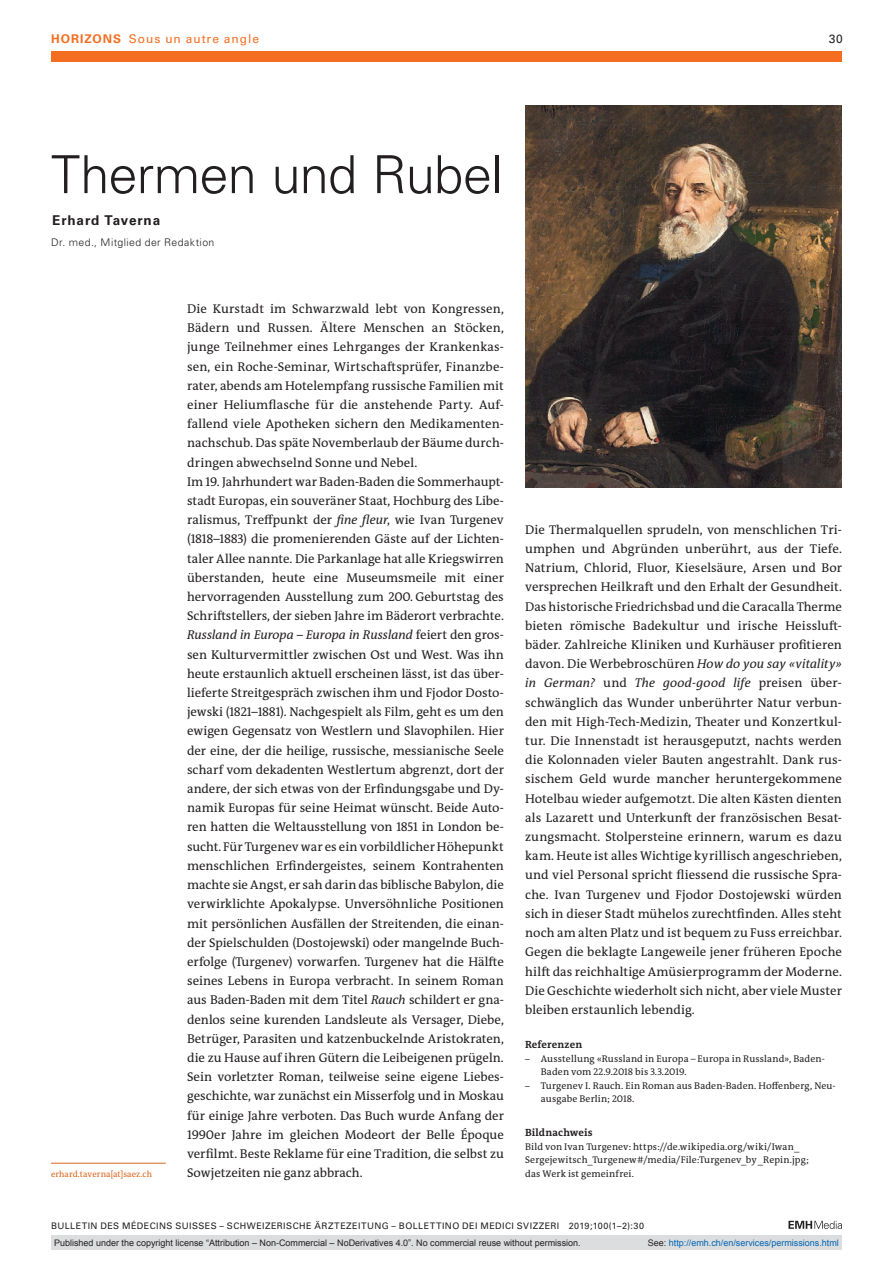
<style>
.page{position:relative;width:893px;height:1263px;background:#fff}
.page>*{position:absolute;margin:0;border:0;box-sizing:border-box;transform-origin:0 0}
.t1{font:300 52.5px "Univers LT Std";letter-spacing:-.02em;color:#231f20}
.t2{font:700 13.5px "Univers LT Std";letter-spacing:.065em;color:#231f20}
.t3{font:12.75px/19.2px "The Antiqua B W5 Plain";color:#231f20}
.t4{font:12px "Univers LT Std";letter-spacing:.08em;color:#f36e21}
.t5{font:12px "Univers LT Std";color:#231f20}
.t6{font:300 10.5px "Univers LT Std";letter-spacing:.04em;color:#231f20}
.t7{font:700 10.5px "The Antiqua B W7";letter-spacing:.015em;color:#231f20}
.t8{font:9.75px/13.5px "The Antiqua B W5 Plain";letter-spacing:.015em;color:#231f20}
.t9{font:9px "Arial";color:#231f20}
.t10{font:9px "Univers LT Std";letter-spacing:.05em;color:#231f20}
.t11{font:9px "Arial";color:#0166b3}
.t12{font:8.7px "The Antiqua B W5 Plain";letter-spacing:.01em;color:#dc641c}
.s1{font-weight:700}
.s2{font-style:italic}
.s3{font-size:9.3px}
.s4{color:#231f20}
</style>
<div class="page">
<svg style="left:788px;top:1221px;width:54px;height:8px"></svg>
<hr style="left:51px;top:1163px;width:115px;height:1px;background:#dc641c">
<img style="left:525px;top:105px;width:317px;height:383px">
<div style="left:51px;top:51px;width:791px;height:11px;background:#f36e21"></div>
<div style="left:51px;top:1235px;width:791px;height:15px;background:#dcdddf"></div>
<p class="t4" style="left:51px;top:31px;width:209px"><span class="s1">HORIZONS</span> Sous un autre angle</p>
<p class="t5" style="left:829px;top:31px;width:16px">30</p>
<h1 class="t1" style="left:51px;top:143px;width:453px">Thermen und Rubel</h1>
<p class="t2" style="left:52px;top:212px;width:109px">Erhard Taverna</p>
<p class="t6" style="left:51px;top:236px;width:165px">Dr. med., Mitglied der Redaktion</p>
<p class="t3" style="left:187px;top:299px;width:318px">Die Kurstadt im Schwarzwald lebt von Kongressen, Bädern und Russen. Ältere Menschen an Stöcken, junge Teilnehmer eines Lehrganges der Krankenkas&shy;sen, ein Roche-Seminar, Wirtschaftsprüfer, Finanzbe&shy;rater, abends am Hotelempfang russische Familien mit einer Heliumflasche für die anstehende Party. Auf&shy;fallend viele Apotheken sichern den Medikamenten&shy;nachschub. Das späte Novemberlaub der Bäume durch&shy;dringen abwechselnd Sonne und Nebel.<br>Im 19. Jahrhundert war Baden-Baden die Sommerhaupt&shy;stadt Europas, ein souveräner Staat, Hochburg des Libe&shy;ralismus, Treffpunkt der <span class="s2">fine fleur</span>, wie Ivan Turgenev (1818–1883) die promenierenden Gäste auf der Lichten&shy;taler Allee nannte. Die Parkanlage hat alle Kriegswirren überstanden, heute eine Museumsmeile mit einer hervorragenden Ausstellung zum 200. Geburtstag des Schriftstellers, der sieben Jahre im Bäderort verbrachte.<br><span class="s2">Russland in Europa – Europa in Russland</span> feiert den gros&shy;sen Kulturvermittler zwischen Ost und West. Was ihn heute erstaunlich aktuell erscheinen lässt, ist das über&shy;lieferte Streitgespräch zwischen ihm und Fjodor Dosto&shy;jewski (1821–1881). Nachgespielt als Film, geht es um den ewigen Gegensatz von Westlern und Slavophilen. Hier der eine, der die heilige, russische, messianische Seele scharf vom dekadenten Westlertum abgrenzt, dort der andere, der sich etwas von der Erfindungsgabe und Dy&shy;namik Europas für seine Heimat wünscht. Beide Auto&shy;ren hatten die Weltausstellung von 1851 in London be&shy;sucht. Für Turgenev war es ein vorbildlicher Höhepunkt menschlichen Erfindergeistes, seinem Kontrahenten machte sie Angst, er sah darin das biblische Babylon, die verwirklichte Apokalypse. Unversöhnliche Positionen mit persönlichen Ausfällen der Streitenden, die einan&shy;der Spielschulden (Dostojewski) oder mangelnde Buch&shy;erfolge (Turgenev) vorwarfen. Turgenev hat die Hälfte seines Lebens in Europa verbracht. In seinem Roman aus Baden-Baden mit dem Titel <span class="s2">Rauch</span> schildert er gna&shy;denlos seine kurenden Landsleute als Versager, Diebe, Betrüger, Parasiten und katzenbuckelnde Aristokraten, die zu Hause auf ihren Gütern die Leibeigenen prügeln.<br>Sein vorletzter Roman, teilweise seine eigene Liebes&shy;geschichte, war zunächst ein Misserfolg und in Moskau für einige Jahre verboten. Das Buch wurde Anfang der 1990er Jahre im gleichen Modeort der Belle Époque verfilmt. Beste Reklame für eine Tradition, die selbst zu Sowjetzeiten nie ganz abbrach.</p>
<p class="t3" style="left:525px;top:520px;width:318px;text-align:justify">Die Thermalquellen sprudeln, von menschlichen Tri&shy;umphen und Abgründen unberührt, aus der Tiefe.<br>Natrium, Chlorid, Fluor, Kieselsäure, Arsen und Bor versprechen Heilkraft und den Erhalt der Gesundheit.<br>Das historische Friedrichsbad und die Caracalla Therme bieten römische Badekultur und irische Heissluft&shy;bäder. Zahlreiche Kliniken und Kurhäuser profitieren davon. Die Werbebroschüren <span class="s2">How do you say «vitality» in German?</span> und <span class="s2">The good-good life</span> preisen über&shy;schwänglich das Wunder unberührter Natur verbun&shy;den mit High-Tech-Medizin, Theater und Konzertkul&shy;tur. Die Innenstadt ist herausgeputzt, nachts werden die Kolonnaden vieler Bauten angestrahlt. Dank rus&shy;sischem Geld wurde mancher heruntergekommene Hotelbau wieder aufgemotzt. Die alten Kästen dienten als Lazarett und Unterkunft der französischen Besat&shy;zungsmacht. Stolpersteine erinnern, warum es dazu kam. Heute ist alles Wichtige kyrillisch angeschrieben, und viel Personal spricht fliessend die russische Spra&shy;che. Ivan Turgenev und Fjodor Dostojewski würden sich in dieser Stadt mühelos zurechtfinden. Alles steht noch am alten Platz und ist bequem zu Fuss erreichbar.<br>Gegen die beklagte Langeweile jener früheren Epoche hilft das reichhaltige Amüsierprogramm der Moderne.<br>Die Geschichte wiederholt sich nicht, aber viele Muster bleiben erstaunlich lebendig.</p>
<p class="t7" style="left:525px;top:1038px;width:58px">Referenzen</p>
<p class="t8" style="left:541px;top:1052px;width:285px;text-indent:-16px"><span class="s3">–</span> Ausstellung «Russland in Europa – Europa in Russland», Baden-<br>Baden vom 22.9.2018 bis 3.3.2019.</p>
<p class="t8" style="left:541px;top:1079px;width:296px;text-indent:-16px"><span class="s3">–</span> Turgenev I. Rauch. Ein Roman aus Baden-Baden. Hoffenberg, Neu&shy;ausgabe Berlin; 2018.</p>
<p class="t7" style="left:525px;top:1126px;width:69px">Bildnachweis</p>
<p class="t8" style="left:525px;top:1140px;width:285px">Bild von Ivan Turgenev: https://de.wikipedia.org/wiki/Iwan_<br>Sergejewitsch_Turgenew#/media/File:Turgenev_by_Repin.jpg;</p>
<p class="t12" style="left:51px;top:1169px;width:103px">erhard.taverna[at]saez.ch</p>
<p class="t8" style="left:525px;top:1167px;width:110px">das Werk ist gemeinfrei.</p>
<p class="t10" style="left:51px;top:1220px;width:594px">BULLETIN DES MÉDECINS SUISSES – SCHWEIZERISCHE ÄRZTEZEITUNG – BOLLETTINO DEI MEDICI SVIZZERI 2019;100(1–2):30</p>
<p class="t9" style="left:54px;top:1237px;width:528px">Published under the copyright license “Attribution – Non-Commercial – NoDerivatives 4.0”. No commercial reuse without permission.</p>
<p class="t11" style="left:648px;top:1237px;width:193px"><span class="s4">See:</span> http://emh.ch/en/services/permissions.html</p>
</div>
